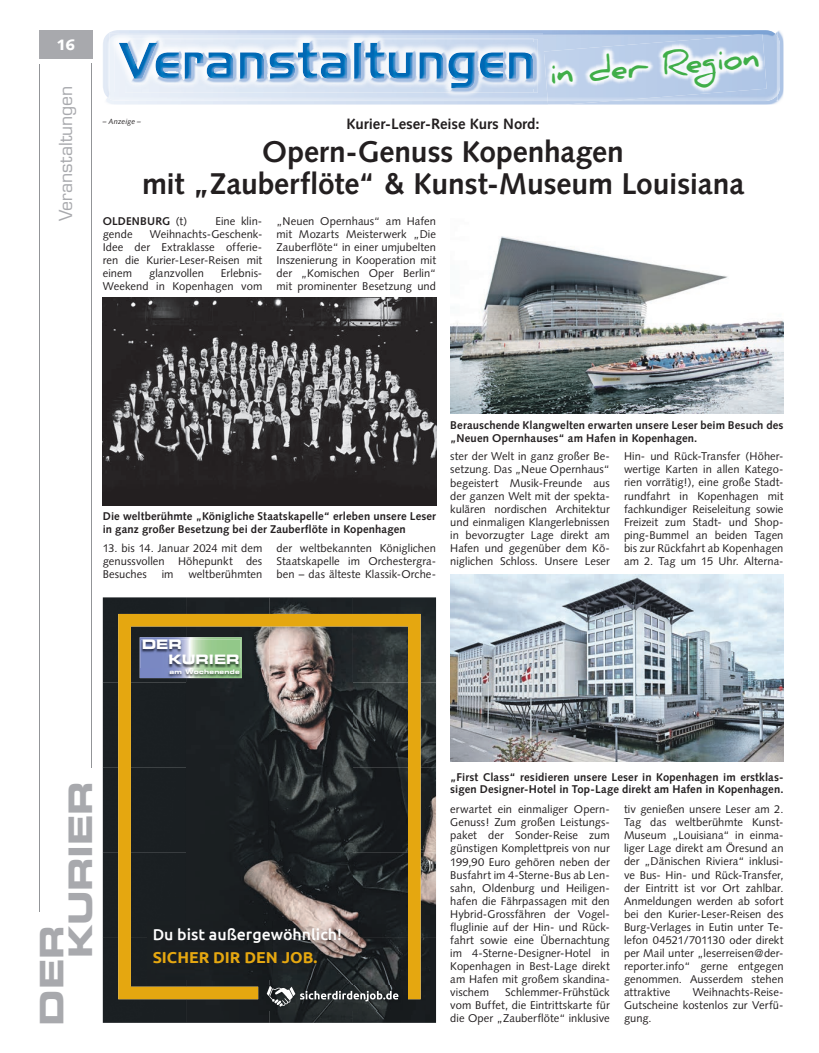
<style>
.page{position:relative;width:819px;height:1053px;background:#fff}
.page>*{position:absolute;margin:0;border:0;box-sizing:border-box;transform-origin:0 0}
.t1{font:32.5px/28.9px "Eurostile LT Std Bold Ex 2";letter-spacing:-.01em;color:#a8a9ad}
.t2{font:700 31.25px "Daniel";color:#40ae49}
.t3{font:700 30px/32.5px "Syntax LT Std";letter-spacing:-.005em;color:#231f20;text-align:center}
.t4{font:17.5px "Eurostile LT Std";letter-spacing:-.005em;color:#a8a9ad}
.t5{font:500 15.75px/22.9px "Ubuntu";color:#fff}
.t6{font:700 15px "Syntax LT Std";letter-spacing:-.005em;color:#231f20}
.t7{font:900 15px "Syntax LT Std";color:#fff}
.t8{font:13px/14.9px "Eurostile LT Std Bold Ex 2";letter-spacing:-.01em;color:#fff}
.t9{font:11.25px/13px "Syntax";letter-spacing:.005em;color:#231f20;text-align:justify}
.t10{font:700 11.25px/12.5px "Syntax LT Std";letter-spacing:.01em;color:#231f20}
.t11{font:700 11.25px "Syntax";letter-spacing:.015em;color:#231f20}
.t12{font:italic 7.5px "Syntax LT Std";letter-spacing:.01em;color:#231f20}
.t13{font:6.25px "Eurostile Bold Extended Two";letter-spacing:.04em;color:#fff}
.s1{font-weight:400}
.s2{font-weight:700;color:#e5a710}
</style>
<div class="page">
<hr style="left:39px;top:64px;width:1px;height:847px;background:#939598">
<hr style="left:92px;top:64px;width:1px;height:703px;background:#939598">
<div style="left:39px;top:30px;width:53px;height:29px;background:#a8a9ad"></div>
<img style="left:103px;top:597px;width:333px;height:255px">
<div style="left:103px;top:852px;width:83px;height:170px;background:#1a1f22"></div>
<img style="left:353px;top:852px;width:83px;height:170px">
<img style="left:186px;top:999px;width:167px;height:23px">
<svg style="left:118px;top:614px;width:302px;height:385px;background:#4b432d"></svg>
<img style="left:147px;top:921px;width:210px;height:58px">
<img style="left:266px;top:985px;width:136px;height:25px">
<svg style="left:267px;top:985px;width:131px;height:21px;background:#4f5354"></svg>
<svg style="left:140px;top:637px;width:102px;height:41px"></svg>
<img style="left:141px;top:639px;width:100px;height:29px">
<img style="left:168px;top:669px;width:73px;height:8px">
<img style="left:106px;top:31px;width:677px;height:74px">
<img style="left:778px;top:39px;width:2px;height:54px">
<img style="left:103px;top:40px;width:1px;height:51px">
<img style="left:104px;top:37px;width:1px;height:56px">
<img style="left:105px;top:30px;width:672px;height:71px">
<img style="left:109px;top:33px;width:434px;height:65px">
<img style="left:125px;top:39px;width:412px;height:54px">
<img style="left:125px;top:39px;width:408px;height:53px">
<img style="left:125px;top:43px;width:408px;height:45px">
<img style="left:547px;top:102px;width:63px;height:3px">
<img style="left:547px;top:101px;width:64px;height:1px">
<img style="left:544px;top:34px;width:222px;height:67px">
<img style="left:450px;top:236px;width:333px;height:178px">
<img style="left:103px;top:298px;width:333px;height:207px">
<img style="left:450px;top:574px;width:333px;height:187px">
<p class="t7" style="left:56px;top:36px;width:20px">16</p>
<p class="t4" style="left:55px;top:221px;width:137px;rotate:-90deg">Veranstaltungen</p>
<p class="t2" style="left:548px;top:56px;width:212px;rotate:-5deg">in der Region</p>
<p class="t6" style="left:346px;top:115px;width:195px">Kurier-Leser-Reise Kurs Nord:</p>
<p class="t3" style="left:142px;top:135px;width:603px">Opern-Genuss Kopenhagen<br>mit „Zauberflöte“ &amp; Kunst-Museum Louisiana</p>
<p class="t12" style="left:103px;top:117px;width:40px">– Anzeige –</p>
<p class="t11" style="left:103px;top:215px;width:86px">OLDENBURG <span class="s1">(t)</span></p>
<p class="t9" style="left:215px;top:215px;width:48px">Eine klin-</p>
<p class="t9" style="left:103px;top:228px;width:31px">gende</p>
<p class="t9" style="left:103px;top:228px;width:161px;text-indent:47px">Weihnachts-Geschenk-Idee der Extraklasse offerie&shy;ren die Kurier-Leser-Reisen mit einem</p>
<p class="t9" style="left:103px;top:267px;width:161px;text-align:right">Erlebnis-<br>Weekend in Kopenhagen vom</p>
<p class="t9" style="left:149px;top:267px;width:56px">glanzvollen</p>
<p class="t9" style="left:276px;top:215px;width:161px">„Neuen Opernhaus“ am Hafen mit Mozarts Meisterwerk „Die Zauberflöte“ in einer umjubelten Inszenierung in Kooperation mit der „Komischen Oper Berlin“ mit prominenter Besetzung und</p>
<p class="t10" style="left:103px;top:510px;width:335px">Die weltberühmte „Königliche Staatskapelle“ erleben unsere Leser in ganz großer Besetzung bei der Zauberflöte in Kopenhagen</p>
<p class="t9" style="left:103px;top:541px;width:161px">13. bis 14. Januar 2024 mit dem genussvollen Höhepunkt des Besuches</p>
<p class="t9" style="left:162px;top:567px;width:13px">im</p>
<p class="t9" style="left:188px;top:567px;width:75px">weltberühmten</p>
<p class="t9" style="left:276px;top:541px;width:161px">der weltbekannten Königlichen Staatskapelle im Orchestergra&shy;ben – das älteste Klassik-Orche-</p>
<p class="t10" style="left:450px;top:419px;width:335px">Berauschende Klangwelten erwarten unsere Leser beim Besuch des „Neuen Opernhauses“ am Hafen in Kopenhagen.</p>
<p class="t9" style="left:450px;top:450px;width:161px">ster der Welt in ganz großer Be&shy;setzung. Das „Neue Opernhaus“ begeistert Musik-Freunde aus der ganzen Welt mit der spekta&shy;kulären nordischen Architektur und einmaligen Klangerlebnissen in bevorzugter Lage direkt am Hafen und gegenüber dem Kö&shy;niglichen Schloss. Unsere Leser</p>
<p class="t9" style="left:624px;top:450px;width:161px">Hin- und Rück-Transfer (Höher&shy;wertige Karten in allen Katego&shy;rien vorrätig!), eine große Stadt&shy;rundfahrt in Kopenhagen mit fachkundiger Reiseleitung sowie Freizeit zum Stadt- und Shop&shy;ping-Bummel an beiden Tagen bis zur Rückfahrt ab Kopenhagen am 2. Tag um 15 Uhr. Alterna-</p>
<p class="t8" style="left:168px;top:637px;width:72px;text-indent:-27px">DER<br>KURIER</p>
<p class="t13" style="left:169px;top:667px;width:72px">am Wochenende</p>
<p class="t1" style="left:37px;top:958px;width:179px;text-indent:-67px;rotate:-90deg">DER<br>KURIER</p>
<p class="t5" style="left:153px;top:922px;width:191px">Du bist außergewöhnlich!<br><span class="s2">SICHER DIR DEN JOB.</span></p>
<p class="t10" style="left:450px;top:770px;width:335px">„First Class“ residieren unsere Leser in Kopenhagen im erstklas&shy;sigen Designer-Hotel in Top-Lage direkt am Hafen in Kopenhagen.</p>
<p class="t9" style="left:450px;top:802px;width:161px">erwartet ein einmaliger Opern-Genuss! Zum großen Leistungs&shy;paket der Sonder-Reise zum günstigen Komplettpreis von nur 199,90 Euro gehören neben der Busfahrt im 4-Sterne-Bus ab Len&shy;sahn, Oldenburg und Heiligen&shy;hafen die Fährpassagen mit den Hybrid-Grossfähren der Vogel&shy;fluglinie auf der Hin- und Rück&shy;fahrt sowie eine Übernachtung im 4-Sterne-Designer-Hotel in Kopenhagen in Best-Lage direkt am Hafen mit großem skandina&shy;vischem</p>
<p class="t9" style="left:450px;top:985px;width:161px;text-indent:55px">Schlemmer-Frühstück vom Buffet, die Eintrittskarte für die Oper „Zauberflöte“ inklusive</p>
<p class="t9" style="left:624px;top:802px;width:161px">tiv genießen unsere Leser am 2.<br>Tag das weltberühmte Kunst-Museum „Louisiana“ in einma&shy;liger Lage direkt am Öresund an der „Dänischen Riviera“ inklusi&shy;ve Bus- Hin- und Rück-Transfer, der Eintritt ist vor Ort zahlbar.<br>Anmeldungen werden ab sofort bei den Kurier-Leser-Reisen des Burg-Verlages in Eutin unter Te&shy;lefon 04521/701130 oder direkt per Mail unter „leserreisen@der&shy;reporter.info“ gerne entgegen genommen. Ausserdem stehen attraktive</p>
<p class="t9" style="left:624px;top:985px;width:161px;text-indent:69px">Weihnachts-Reise-Gutscheine kostenlos zur Verfü&shy;gung.</p>
</div>
